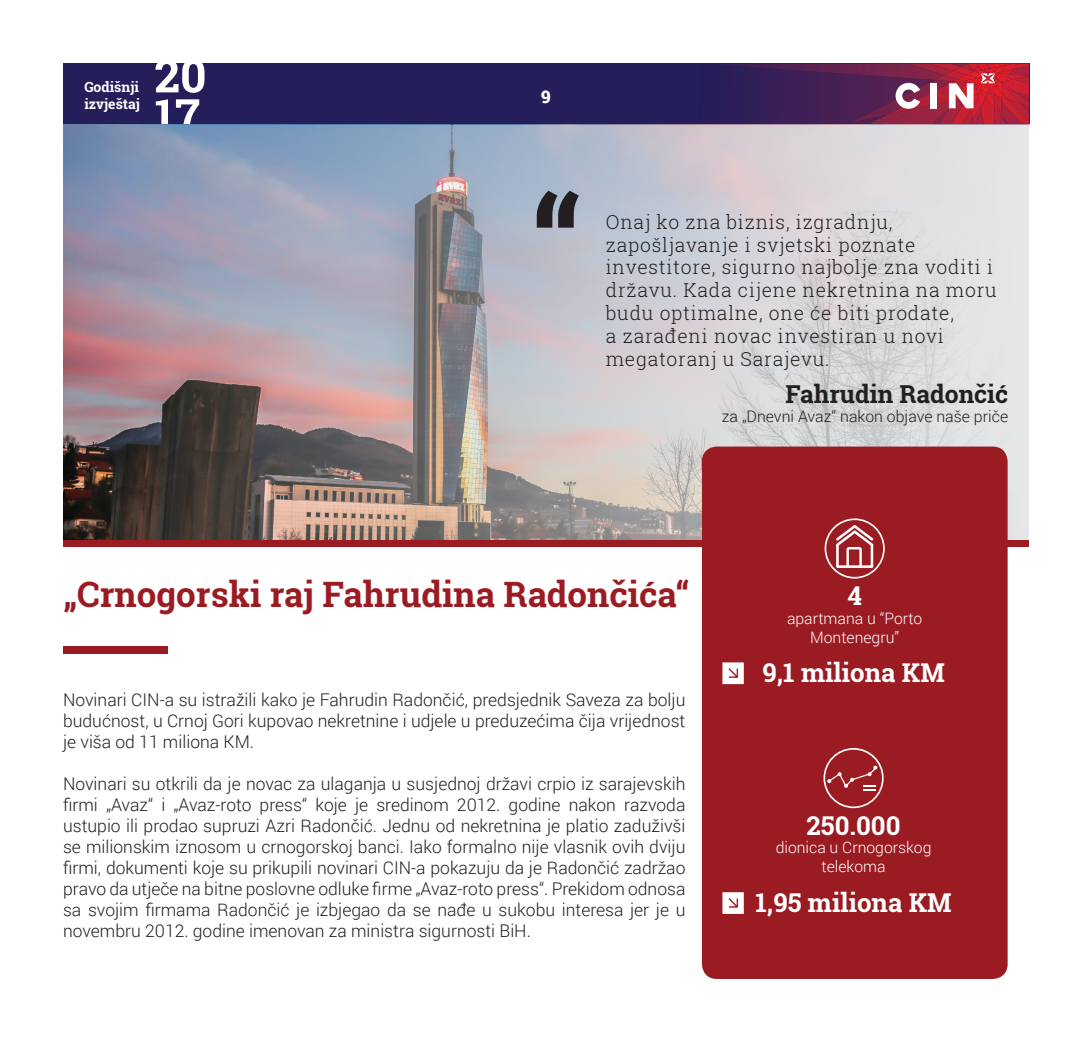
<style>
.page{position:relative;width:1092px;height:1042px;background:#fff}
.page>*{position:absolute;margin:0;border:0;box-sizing:border-box;transform-origin:0 0}
.t1{font:700 129.67px "Roboto Slab";color:#231f20}
.t2{font:700 35px "Roboto Slab";color:#9b1b23}
.t3{font:700 25.9px "Roboto Slab";color:#fff}
.t4{font:700 24.68px "Roboto Slab";color:#231f20}
.t5{font:300 19.25px/22.8px "Roboto Slab";letter-spacing:.04em;color:#231f20}
.t6{font:300 17.5px/21px "Roboto";color:#231f20;text-align:justify}
.t7{font:900 17.5px "Roboto";color:#fff}
.t8{font:300 15.92px "Roboto";color:#231f20}
.t9{font:300 15.75px/18.9px "Roboto";color:#fff;text-align:center}
.t10{font:700 14px/16.8px "Roboto Slab";color:#fff}
</style>
<div class="page">
<div style="left:63px;top:63px;width:966px;height:61px;background:#241f5b"></div>
<img style="left:1028px;top:106px;width:1px;height:16px">
<img style="left:1013px;top:106px;width:15px;height:18px">
<img style="left:740px;top:63px;width:194px;height:61px">
<img style="left:849px;top:80px;width:99px;height:43px">
<img style="left:887px;top:81px;width:61px;height:34px">
<img style="left:722px;top:64px;width:212px;height:16px">
<img style="left:907px;top:63px;width:37px;height:12px">
<img style="left:927px;top:63px;width:21px;height:8px">
<img style="left:934px;top:75px;width:14px;height:6px">
<img style="left:944px;top:71px;width:4px;height:8px">
<img style="left:1013px;top:96px;width:16px;height:10px">
<img style="left:1013px;top:96px;width:7px;height:8px">
<img style="left:1013px;top:69px;width:15px;height:6px">
<img style="left:1013px;top:71px;width:11px;height:3px">
<img style="left:1016px;top:63px;width:13px;height:6px">
<img style="left:1013px;top:63px;width:3px;height:7px">
<img style="left:1013px;top:79px;width:16px;height:17px">
<img style="left:1013px;top:74px;width:14px;height:5px">
<svg style="left:895px;top:83px;width:25px;height:26px"></svg>
<div style="left:930px;top:83px;width:7px;height:25px;background:#fff"></div>
<svg style="left:948px;top:63px;width:65px;height:61px;background:#c83d4d"></svg>
<svg style="left:156px;top:99px;width:43px;height:26px"></svg>
<svg style="left:155px;top:63px;width:49px;height:30px"></svg>
<img style="left:63px;top:125px;width:965px;height:415px">
<div style="left:63px;top:540px;width:966px;height:7px;background:#9b1b23"></div>
<div style="left:702px;top:446px;width:305px;height:533px;background:#9b1b23;border-radius:15px"></div>
<div style="left:63px;top:646px;width:104px;height:8px;background:#9b1b23"></div>
<svg style="left:722px;top:662px;width:21px;height:22px"></svg>
<div style="left:824px;top:518px;width:60px;height:60px;border:2px solid #fff;border-radius:50%"></div>
<svg style="left:835px;top:525px;width:38px;height:43px"></svg>
<svg style="left:722px;top:892px;width:21px;height:22px"></svg>
<div style="left:823px;top:748px;width:60px;height:60px;border:2px solid #fff;border-radius:50%"></div>
<svg style="left:827px;top:765px;width:50px;height:25px"></svg>
<p class="t10" style="left:84px;top:79px;width:57px">Godišnji izvještaj</p>
<p class="t7" style="left:541px;top:84px;width:12px">9</p>
<h1 class="t1" style="left:530px;top:156px;width:54px">“</h1>
<p class="t5" style="left:606px;top:210px;width:392px">Onaj ko zna biznis, izgradnju, zapošljavanje i svjetski poznate investitore, sigurno najbolje zna voditi i državu. Kada cijene nekretnina na moru budu optimalne, one će biti prodate,<br>a zarađeni novac investiran u novi megatoranj u Sarajevu.</p>
<h3 class="t4" style="left:785px;top:377px;width:224px">Fahrudin Radončić</h3>
<p class="t8" style="left:721px;top:405px;width:288px">za „Dnevni Avaz“ nakon objave naše priče</p>
<h2 class="t2" style="left:63px;top:570px;width:628px">„Crnogorski raj Fahrudina Radončića“</h2>
<p class="t6" style="left:63px;top:688px;width:624px">Novinari CIN-a su istražili kako je Fahrudin Radončić, predsjednik Saveza za bolju budućnost, u Crnoj Gori kupovao nekretnine i udjele u preduzećima čija vrijednost je viša od 11 miliona KM.</p>
<p class="t6" style="left:63px;top:772px;width:624px">Novinari su otkrili da je novac za ulaganja u susjednoj državi crpio iz sarajevskih firmi „Avaz“ i „Avaz-roto press“ koje je sredinom 2012. godine nakon razvoda ustupio ili prodao supruzi Azri Radončić. Jednu od nekretnina je platio zaduživši se milionskim iznosom u crnogorskoj banci. Iako formalno nije vlasnik ovih dviju firmi, dokumenti koje su prikupili novinari CIN-a pokazuju da je Radončić zadržao pravo da utječe na bitne poslovne odluke firme „Avaz-roto press“. Prekidom odnosa sa svojim firmama Radončić je izbjegao da se nađe u sukobu interesa jer je u novembru 2012. godine imenovan za ministra sigurnosti BiH.</p>
<h3 class="t3" style="left:847px;top:578px;width:16px">4</h3>
<p class="t9" style="left:787px;top:608px;width:137px">apartmana u “Porto<br>Montenegru”</p>
<h3 class="t3" style="left:762px;top:655px;width:184px">9,1 miliona KM</h3>
<h3 class="t3" style="left:806px;top:807px;width:95px">250.000</h3>
<p class="t9" style="left:775px;top:838px;width:157px">dionica u Crnogorskog telekoma</p>
<h3 class="t3" style="left:755px;top:884px;width:198px">1,95 miliona KM</h3>
</div>
